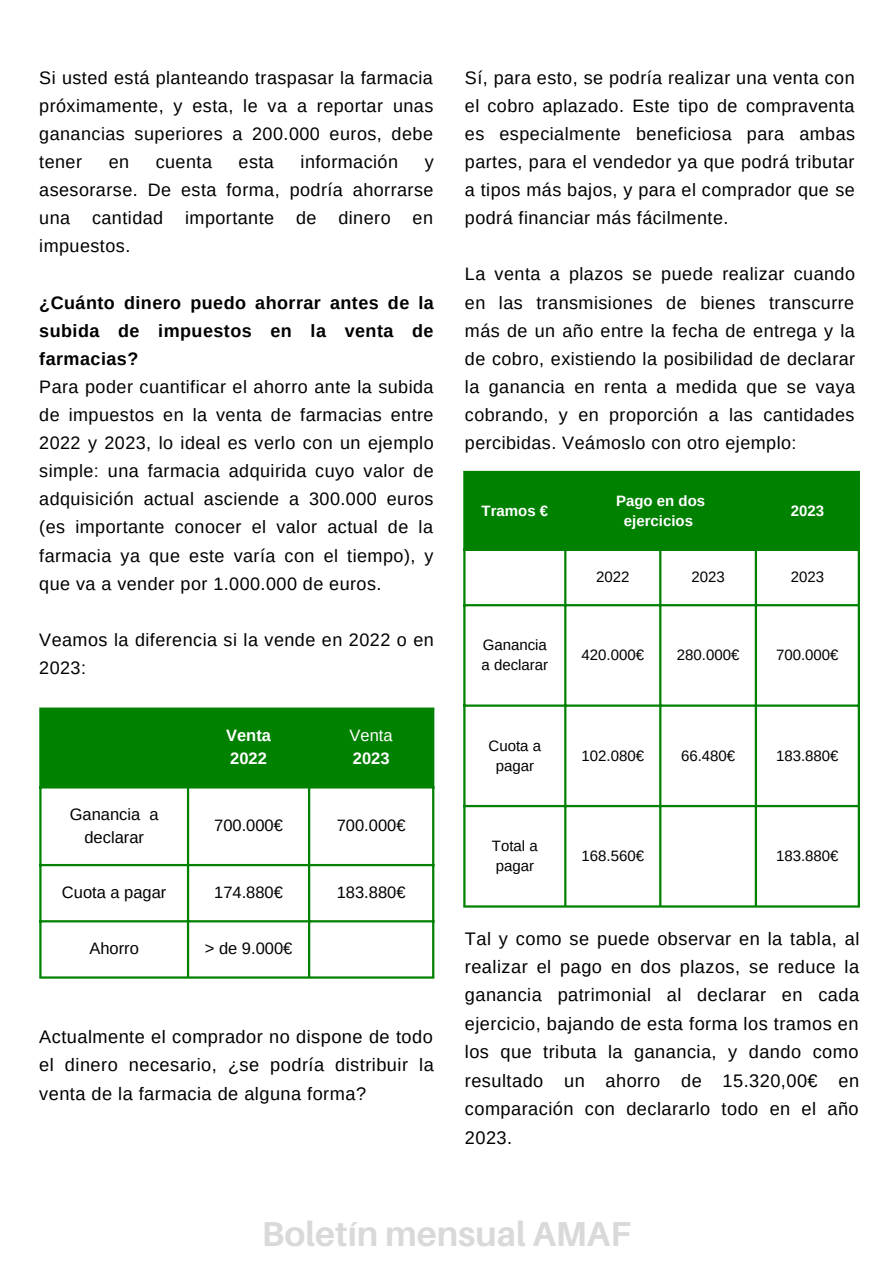
<style>
.page{position:relative;width:893px;height:1264px;background:#fff}
.page>*{position:absolute;margin:0;border:0;box-sizing:border-box;transform-origin:0 0}
.t1{font:700 34.65px "Aileron";color:#d9d9d9}
.t2{font:18.15px/28.3px "Arimo";letter-spacing:.025em;color:#000;text-align:justify}
.t3{font:18px/28px "Arimo";letter-spacing:.025em;color:#000;text-align:justify}
.t4{font:700 18px/28px "Arimo";letter-spacing:.025em;color:#000;text-align:justify}
.t5{font:16.5px/22.5px "Arimo";color:#000;text-align:center}
.t6{font:700 16.5px/22.5px "Arimo";color:#fff}
.t7{font:16.5px "Arimo";color:#fff}
.t8{font:15px/20.2px "Arimo";color:#000}
.t9{font:700 15px/20.2px "Arimo";color:#fff;text-align:center}
</style>
<div class="page">
<div style="left:465px;top:473px;width:392px;height:75px;background:#008100"></div>
<hr style="left:463px;top:473px;width:2px;height:432px;background:#008100">
<hr style="left:564px;top:473px;width:2px;height:432px;background:#008100">
<hr style="left:659px;top:551px;width:2px;height:354px;background:#008100">
<hr style="left:754px;top:473px;width:3px;height:432px;background:#008100">
<hr style="left:857px;top:473px;width:2px;height:432px;background:#008100">
<hr style="left:463px;top:471px;width:396px;height:2px;background:#008100">
<hr style="left:463px;top:548px;width:396px;height:3px;background:#008100">
<hr style="left:463px;top:604px;width:396px;height:2px;background:#008100">
<hr style="left:463px;top:704px;width:396px;height:2px;background:#008100">
<hr style="left:463px;top:805px;width:396px;height:2px;background:#008100">
<hr style="left:463px;top:905px;width:396px;height:2px;background:#008100">
<div style="left:42px;top:709px;width:390px;height:77px;background:#008100"></div>
<hr style="left:39px;top:709px;width:3px;height:267px;background:#008100">
<hr style="left:187px;top:709px;width:2px;height:267px;background:#008100">
<hr style="left:308px;top:709px;width:2px;height:267px;background:#008100">
<hr style="left:432px;top:709px;width:2px;height:267px;background:#008100">
<hr style="left:39px;top:707px;width:395px;height:2px;background:#008100">
<hr style="left:39px;top:786px;width:395px;height:2px;background:#008100">
<hr style="left:39px;top:864px;width:395px;height:2px;background:#008100">
<hr style="left:39px;top:920px;width:395px;height:2px;background:#008100">
<hr style="left:39px;top:976px;width:395px;height:2px;background:#008100">
<p class="t3" style="left:39px;top:63px;width:395px">Si usted está planteando traspasar la farmacia próximamente, y esta, le va a reportar unas ganancias superiores a 200.000 euros, debe tener</p>
<p class="t3" style="left:109px;top:148px;width:22px">en</p>
<p class="t3" style="left:156px;top:148px;width:58px">cuenta</p>
<p class="t3" style="left:238px;top:148px;width:37px">esta</p>
<p class="t3" style="left:300px;top:148px;width:99px">información</p>
<p class="t3" style="left:39px;top:148px;width:396px;text-indent:385px">y asesorarse. De esta forma, podría ahorrarse una cantidad importante de dinero en impuestos.</p>
<p class="t4" style="left:39px;top:288px;width:396px">¿Cuánto dinero puedo ahorrar antes de la subida de impuestos en la venta de farmacias?</p>
<p class="t3" style="left:39px;top:372px;width:396px">Para poder cuantificar el ahorro ante la subida de impuestos en la venta de farmacias entre 2022 y 2023, lo ideal es verlo con un ejemplo simple: una farmacia adquirida cuyo valor de adquisición actual asciende a 300.000 euros (es importante conocer el valor actual de la farmacia ya que este varía con el tiempo), y que va a vender por 1.000.000 de euros.</p>
<p class="t3" style="left:39px;top:625px;width:396px">Veamos la diferencia si la vende en 2022 o en<br>2023:</p>
<p class="t6" style="left:226px;top:724px;width:46px">Venta<br>2022</p>
<p class="t7" style="left:349px;top:726px;width:45px">Venta</p>
<p class="t6" style="left:353px;top:746px;width:38px">2023</p>
<p class="t5" style="left:70px;top:803px;width:90px">Ganancia a declarar</p>
<p class="t5" style="left:214px;top:814px;width:70px">700.000€</p>
<p class="t5" style="left:337px;top:814px;width:70px">700.000€</p>
<p class="t5" style="left:62px;top:880px;width:106px">Cuota a pagar</p>
<p class="t5" style="left:214px;top:880px;width:70px">174.880€</p>
<p class="t5" style="left:337px;top:880px;width:70px">183.880€</p>
<p class="t5" style="left:89px;top:936px;width:51px">Ahorro</p>
<p class="t5" style="left:205px;top:936px;width:89px">&gt; de 9.000€</p>
<p class="t2" style="left:39px;top:1022px;width:396px">Actualmente el comprador no dispone de todo el dinero necesario, ¿se podría distribuir la venta de la farmacia de alguna forma?</p>
<p class="t3" style="left:465px;top:63px;width:392px">Sí, para esto, se podría realizar una venta con el cobro aplazado. Este tipo de compraventa es especialmente beneficiosa para ambas partes, para el vendedor ya que podrá tributar a tipos más bajos, y para el comprador que se podrá financiar más fácilmente.</p>
<p class="t3" style="left:465px;top:260px;width:392px">La venta a plazos se puede realizar cuando en las transmisiones de bienes transcurre más de un año entre la fecha de entrega y la de cobro, existiendo la posibilidad de declarar la ganancia en renta a medida que se vaya cobrando, y en proporción a las cantidades percibidas. Veámoslo con otro ejemplo:</p>
<p class="t9" style="left:481px;top:500px;width:68px">Tramos €</p>
<p class="t9" style="left:616px;top:490px;width:91px">Pago en dos ejercicios</p>
<p class="t9" style="left:790px;top:500px;width:35px">2023</p>
<p class="t8" style="left:596px;top:567px;width:35px">2022</p>
<p class="t8" style="left:691px;top:567px;width:35px">2023</p>
<p class="t8" style="left:790px;top:567px;width:35px">2023</p>
<p class="t8" style="left:481px;top:635px;width:68px">Ganancia a declarar</p>
<p class="t8" style="left:581px;top:645px;width:64px">420.000€</p>
<p class="t8" style="left:676px;top:645px;width:64px">280.000€</p>
<p class="t8" style="left:776px;top:645px;width:64px">700.000€</p>
<p class="t8" style="left:488px;top:735px;width:54px;text-align:center">Cuota a pagar</p>
<p class="t8" style="left:581px;top:745px;width:64px">102.080€</p>
<p class="t8" style="left:681px;top:745px;width:56px">66.480€</p>
<p class="t8" style="left:776px;top:745px;width:64px">183.880€</p>
<p class="t8" style="left:492px;top:835px;width:47px">Total a pagar</p>
<p class="t8" style="left:581px;top:845px;width:64px">168.560€</p>
<p class="t8" style="left:776px;top:845px;width:64px">183.880€</p>
<p class="t2" style="left:465px;top:924px;width:396px">Tal y como se puede observar en la tabla, al realizar el pago en dos plazos, se reduce la ganancia patrimonial al declarar en cada ejercicio, bajando de esta forma los tramos en los que tributa la ganancia, y dando como resultado un ahorro de 15.320,00€ en comparación con declararlo todo en el año 2023.</p>
<h1 class="t1" style="left:262px;top:1212px;width:370px">Boletín mensual AMAF</h1>
</div>
